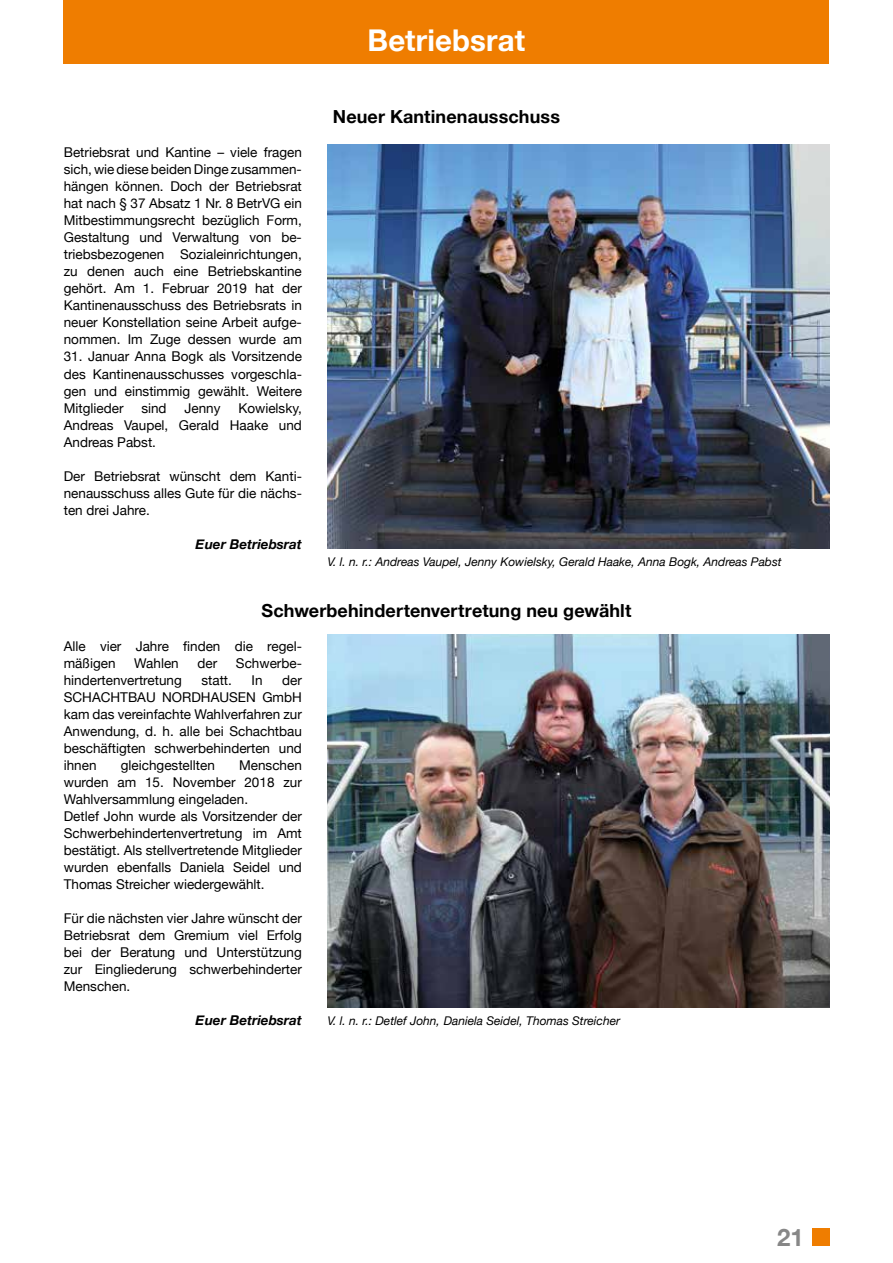
<style>
.page{position:relative;width:893px;height:1263px;background:#fff}
.page>*{position:absolute;margin:0;border:0;box-sizing:border-box;transform-origin:0 0}
.t1{font:700 30px "Helvetica Neue";letter-spacing:.005em;color:#fff}
.t2{font:700 24px "Helvetica Neue";color:#878787}
.t3{font:700 18px "Helvetica Neue";letter-spacing:.005em;color:#000}
.t4{font:13.5px/17px "Helvetica Neue";color:#000;text-align:justify}
.t5{font:italic 700 13.5px "Helvetica Neue";color:#000}
.t6{font:italic 12px "Helvetica Neue";color:#000}
</style>
<div class="page">
<div style="left:64px;top:0;width:765px;height:64px;background:#ef7d00"></div>
<img style="left:327px;top:145px;width:502px;height:404px">
<img style="left:327px;top:634px;width:502px;height:374px">
<div style="left:812px;top:1229px;width:17px;height:17px;background:#ef7d00"></div>
<h1 class="t1" style="left:368px;top:16px;width:159px">Betriebsrat</h1>
<p class="t4" style="left:64px;top:145px;width:240px">Betriebsrat und Kantine – viele fragen sich, wie diese beiden Dinge zusammen&shy;hängen können. Doch der Betriebsrat hat nach § 37 Absatz 1 Nr. 8 BetrVG ein Mitbestimmungsrecht bezüglich Form, Gestaltung und Verwaltung von be&shy;triebsbezogenen Sozialeinrichtungen, zu denen auch eine Betriebskantine gehört. Am 1. Februar 2019 hat der Kantinenausschuss des Betriebsrats in neuer Konstellation seine Arbeit aufge&shy;nommen. Im Zuge dessen wurde am</p>
<p class="t4" style="left:64px;top:349px;width:240px">31. Januar Anna Bogk als Vorsitzende des Kantinenausschusses vorgeschla&shy;gen und einstimmig gewählt. Weitere Mitglieder</p>
<p class="t4" style="left:64px;top:400px;width:240px;text-indent:175px">Kowielsky, Andreas Vaupel, Gerald Haake und Andreas Pabst.</p>
<p class="t4" style="left:64px;top:468px;width:240px">Der Betriebsrat wünscht dem Kanti&shy;nenausschuss alles Gute für die nächs&shy;ten drei Jahre.</p>
<p class="t5" style="left:196px;top:533px;width:108px">Euer Betriebsrat</p>
<p class="t4" style="left:141px;top:400px;width:27px">sind</p>
<p class="t4" style="left:185px;top:400px;width:38px">Jenny</p>
<h3 class="t3" style="left:333px;top:103px;width:229px">Neuer Kantinenausschuss</h3>
<p class="t6" style="left:327px;top:553px;width:456px">V. l. n. r.: Andreas Vaupel, Jenny Kowielsky, Gerald Haake, Anna Bogk, Andreas Pabst</p>
<h3 class="t3" style="left:262px;top:596px;width:371px">Schwerbehindertenvertretung neu gewählt</h3>
<p class="t4" style="left:64px;top:638px;width:240px">Alle vier Jahre finden die regel&shy;mäßigen</p>
<p class="t4" style="left:134px;top:655px;width:46px">Wahlen</p>
<p class="t4" style="left:197px;top:655px;width:21px">der</p>
<p class="t4" style="left:236px;top:655px;width:67px">Schwerbe-</p>
<p class="t4" style="left:64px;top:672px;width:120px">hindertenvertretung</p>
<p class="t4" style="left:201px;top:672px;width:32px">statt.</p>
<p class="t4" style="left:252px;top:672px;width:13px">In</p>
<p class="t4" style="left:64px;top:672px;width:240px;text-indent:218px">der SCHACHTBAU NORDHAUSEN GmbH kam das vereinfachte Wahlverfahren zur Anwendung, d. h. alle bei Schachtbau beschäftigten schwerbehinderten und ihnen</p>
<p class="t4" style="left:64px;top:757px;width:240px;text-align:left;text-indent:175px">Menschen wurden am 15. November 2018 zur Wahlversammlung eingeladen.<br>Detlef John wurde als Vorsitzender der Schwerbehindertenvertretung im Amt bestätigt. Als stellvertretende Mitglieder wurden ebenfalls Daniela Seidel und Thomas Streicher wiedergewählt.</p>
<p class="t4" style="left:64px;top:910px;width:240px">Für die nächsten vier Jahre wünscht der Betriebsrat dem Gremium viel Erfolg bei der Beratung und Unterstützung zur Eingliederung schwerbehinderter Menschen.</p>
<p class="t5" style="left:196px;top:1009px;width:108px">Euer Betriebsrat</p>
<p class="t4" style="left:121px;top:757px;width:96px">gleichgestellten</p>
<p class="t6" style="left:327px;top:1012px;width:294px">V. l. n. r.: Detlef John, Daniela Seidel, Thomas Streicher</p>
<h2 class="t2" style="left:777px;top:1218px;width:28px">21</h2>
</div>
